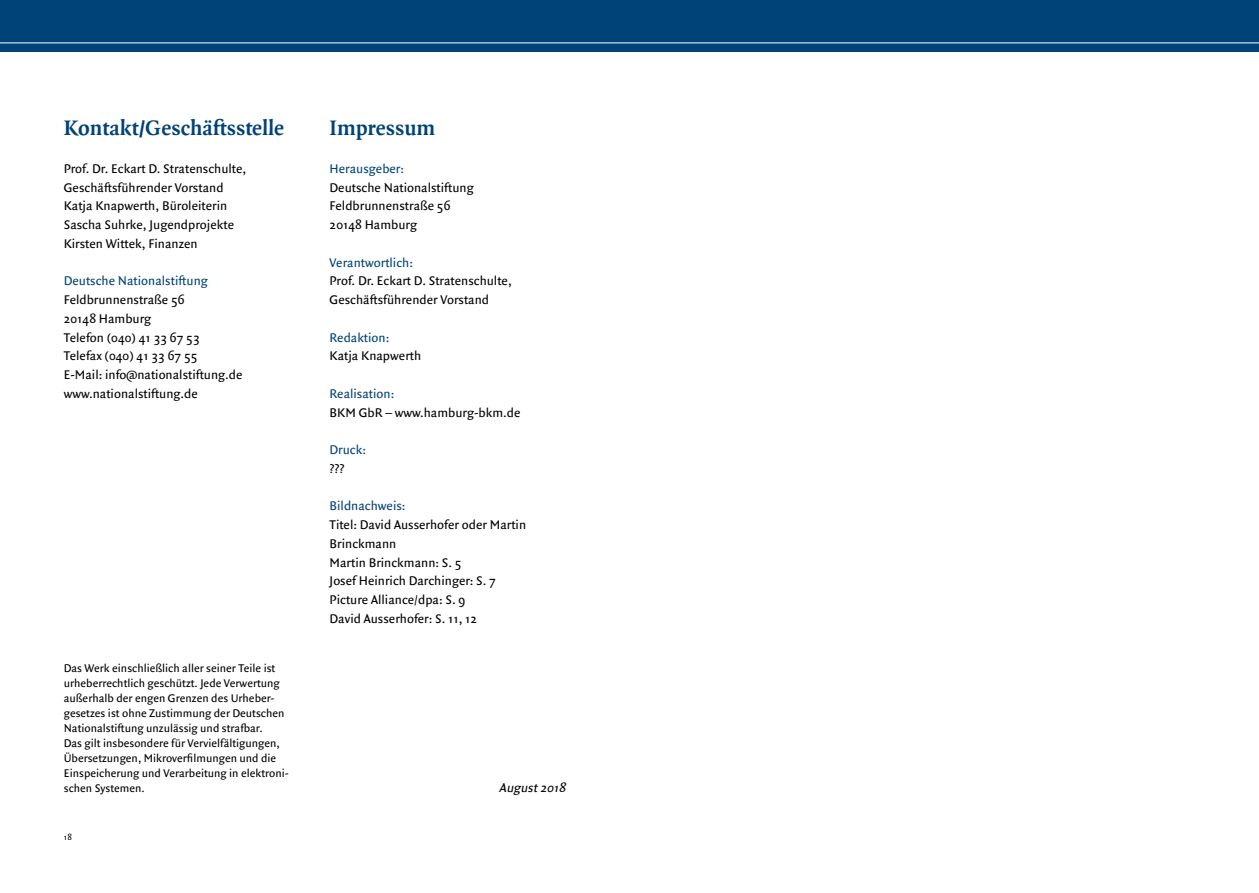
<style>
.page{position:relative;width:1259px;height:893px;background:#fff}
.page>*{position:absolute;margin:0;border:0;box-sizing:border-box;transform-origin:0 0}
.t1{font:700 22.5px "Quadraat";color:#004378}
.t2{font:13.5px/18.8px "Quadraat Sans";color:#000}
.t3{font:13.5px "Quadraat Sans";color:#004378}
.t4{font:italic 13.5px "Quadraat Sans";color:#000}
.t5{font:12px/15px "Quadraat Sans";color:#000}
.t6{font:9px "Quadraat Sans";color:#000}
</style>
<div class="page">
<div style="left:0;top:0;width:1259px;height:51px;background:#004378"></div>
<hr style="left:0;top:43px;width:1259px;height:1px;background:#fff">
<h1 class="t1" style="left:64px;top:117px;width:222px">Kontakt/Geschäftsstelle</h1>
<h1 class="t1" style="left:330px;top:117px;width:107px">Impressum</h1>
<p class="t2" style="left:64px;top:159px;width:184px">Prof. Dr. Eckart D. Stratenschulte,<br>Geschäftsführender Vorstand<br>Katja Knapwerth, Büroleiterin<br>Sascha Suhrke, Jugendprojekte<br>Kirsten Wittek, Finanzen</p>
<p class="t3" style="left:64px;top:273px;width:145px">Deutsche Nationalstiftung</p>
<p class="t2" style="left:64px;top:291px;width:180px">Feldbrunnenstraße 56<br>20148 Hamburg<br>Telefon (040) 41 33 67 53<br>Telefax (040) 41 33 67 55<br>E-Mail: info@nationalstiftung.de www.nationalstiftung.de</p>
<p class="t5" style="left:64px;top:660px;width:226px">Das Werk einschließlich aller seiner Teile ist urheberrechtlich geschützt. Jede Verwertung außerhalb der engen Grenzen des Urheber&shy;gesetzes ist ohne Zustimmung der Deutschen Nationalstiftung unzulässig und strafbar.<br>Das gilt insbesondere für Vervielfältigungen, Übersetzungen, Mikroverfilmungen und die Einspeicherung und Verarbeitung in elektroni&shy;schen Systemen.</p>
<p class="t6" style="left:64px;top:832px;width:10px">18</p>
<p class="t3" style="left:330px;top:161px;width:76px">Herausgeber:</p>
<p class="t2" style="left:330px;top:178px;width:145px">Deutsche Nationalstiftung<br>Feldbrunnenstraße 56<br>20148 Hamburg</p>
<p class="t3" style="left:330px;top:254px;width:85px">Verantwortlich:</p>
<p class="t2" style="left:330px;top:272px;width:184px">Prof. Dr. Eckart D. Stratenschulte,<br>Geschäftsführender Vorstand</p>
<p class="t3" style="left:330px;top:329px;width:61px">Redaktion:</p>
<p class="t2" style="left:330px;top:347px;width:93px">Katja Knapwerth</p>
<p class="t3" style="left:330px;top:386px;width:66px">Realisation:</p>
<p class="t2" style="left:330px;top:403px;width:192px">BKM GbR – www.hamburg-bkm.de</p>
<p class="t3" style="left:330px;top:442px;width:38px">Druck:</p>
<p class="t2" style="left:330px;top:459px;width:17px">???</p>
<p class="t3" style="left:330px;top:498px;width:77px">Bildnachweis:</p>
<p class="t2" style="left:330px;top:516px;width:198px">Titel: David Ausserhofer oder Martin<br>Brinckmann<br>Martin Brinckmann: S. 5<br>Josef Heinrich Darchinger: S. 7<br>Picture Alliance/dpa: S. 9<br>David Ausserhofer: S. 11, 12</p>
<p class="t4" style="left:499px;top:779px;width:71px">August2018</p>
</div>
